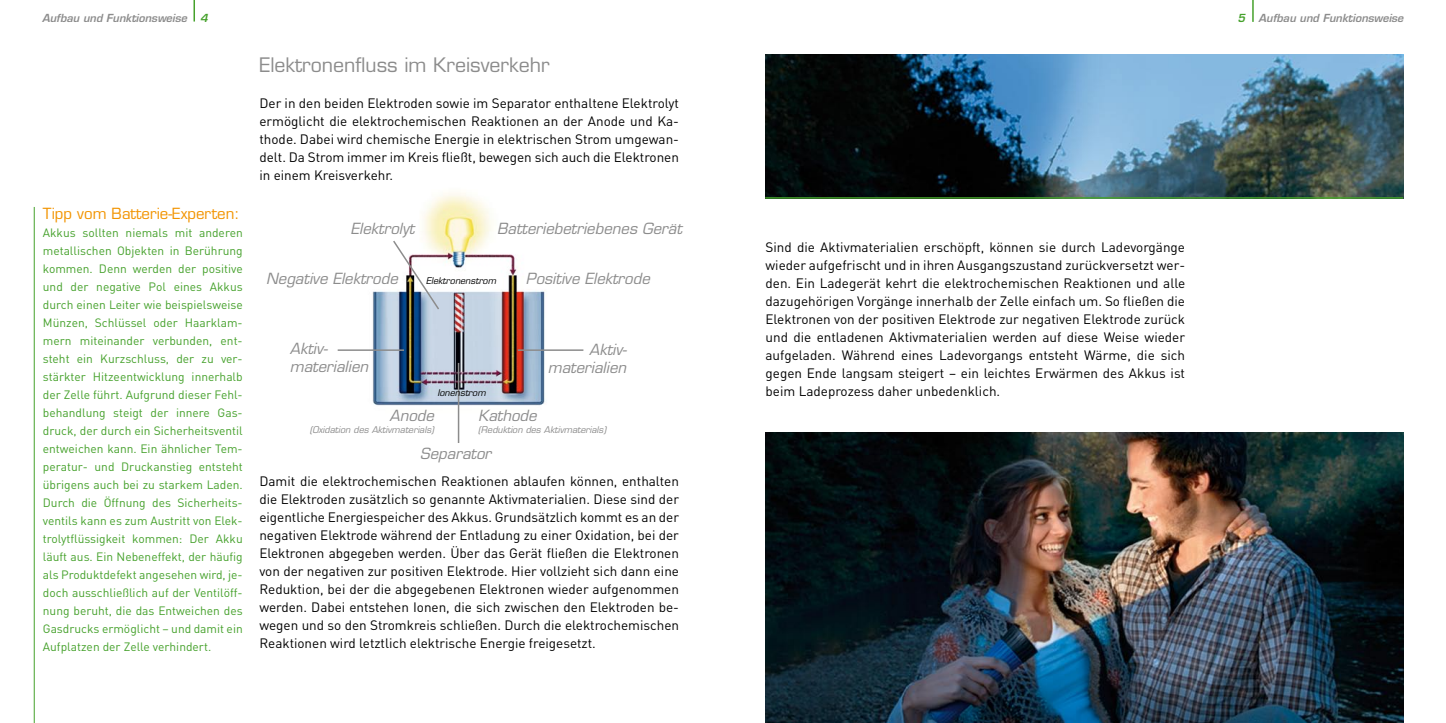
<style>
.page{position:relative;width:1446px;height:723px;background:#fff}
.page>*{position:absolute;margin:0;border:0;box-sizing:border-box;transform-origin:0 0}
.t1{font:19.5px "Eurostile";color:#8c8c8c}
.t2{font:italic 15px/18px "Eurostile";color:#8c8c8c}
.t3{font:15px "Eurostile";color:#f29400}
.t4{font:13.5px/18px "DIN";color:#000;text-align:justify}
.t5{font:12px/18px "DIN";color:#45a12b;text-align:justify}
.t6{font:italic 600 10.8px "Eurostile";color:#8c8c8c}
.t7{font:italic 9px "Eurostile";color:#8c8c8c}
.t8{font:italic 9px "Eurostile";color:#000}
.s1{color:#45a12b}
</style>
<div class="page">
<img style="left:765px;top:432px;width:638px;height:291px">
<img style="left:765px;top:54px;width:638px;height:143px">
<hr style="left:34px;top:207px;width:1px;height:516px;background:#45a12b">
<svg style="left:1252px;top:0;width:1px;height:22px"></svg>
<hr style="left:193px;top:0;width:2px;height:22px;background:#45a12b">
<hr style="left:765px;top:197px;width:638px;height:2px;background:#45a12b">
<img style="left:372px;top:193px;width:173px;height:220px">
<svg style="left:392px;top:239px;width:49px;height:72px"></svg>
<hr style="left:458px;top:363px;width:1px;height:80px;background:#8c8c8c">
<hr style="left:338px;top:349px;width:66px;height:2px;background:#8c8c8c">
<hr style="left:518px;top:349px;width:65px;height:2px;background:#8c8c8c">
<p class="t6" style="left:42px;top:11px;width:167px">Aufbau und Funktionsweise <span class="s1">4</span></p>
<p class="t6" style="left:1237px;top:11px;width:167px"><span class="s1">5</span> Aufbau und Funktionsweise</p>
<p class="t3" style="left:43px;top:204px;width:198px">Tipp vom Batterie-Experten:</p>
<p class="t5" style="left:43px;top:223px;width:201px">Akkus sollten niemals mit anderen metallischen Objekten in Berührung kommen. Denn werden der positive und der negative Pol eines Akkus durch einen Leiter wie beispielsweise Münzen, Schlüssel oder Haarklam&shy;mern miteinander verbunden, ent&shy;steht ein Kurzschluss, der zu ver&shy;stärkter Hitzeentwicklung innerhalb der Zelle führt. Aufgrund dieser Fehl&shy;behandlung steigt der innere Gas&shy;druck, der durch ein Sicherheitsventil entweichen kann. Ein ähnlicher Tem&shy;peratur- und Druckanstieg entsteht übrigens auch bei zu starkem Laden.<br>Durch die Öffnung des Sicherheits&shy;ventils kann es zum Austritt von Elek&shy;trolytflüssigkeit kommen: Der Akku läuft aus. Ein Nebeneffekt, der häufig als Produktdefekt angesehen wird, je&shy;doch ausschließlich auf der Ventilöff&shy;nung beruht, die das Entweichen des Gasdrucks ermöglicht – und damit ein Aufplatzen der Zelle verhindert.</p>
<h1 class="t1" style="left:259px;top:53px;width:292px">Elektronenfluss im Kreisverkehr</h1>
<p class="t4" style="left:259px;top:94px;width:421px">Der in den beiden Elektroden sowie im Separator enthaltene Elektrolyt ermöglicht die elektrochemischen Reaktionen an der Anode und Ka&shy;thode. Dabei wird chemische Energie in elektrischen Strom umgewan&shy;delt. Da Strom immer im Kreis fließt, bewegen sich auch die Elektronen in einem Kreisverkehr.</p>
<p class="t2" style="left:351px;top:219px;width:65px">Elektrolyt</p>
<p class="t2" style="left:497px;top:219px;width:186px">Batteriebetriebenes Gerät</p>
<p class="t2" style="left:266px;top:269px;width:133px">Negative Elektrode</p>
<p class="t2" style="left:526px;top:269px;width:126px">Positive Elektrode</p>
<p class="t8" style="left:426px;top:275px;width:71px">Elektronenstrom</p>
<p class="t2" style="left:290px;top:339px;width:80px">Aktiv&shy;materialien</p>
<p class="t2" style="left:548px;top:340px;width:81px;text-align:right">Aktiv&shy;materialien</p>
<p class="t8" style="left:437px;top:387px;width:50px">Ionenstrom</p>
<p class="t2" style="left:389px;top:407px;width:46px">Anode</p>
<p class="t7" style="left:310px;top:425px;width:126px">(Oxidation des Aktivmaterials)</p>
<p class="t2" style="left:478px;top:407px;width:60px">Kathode</p>
<p class="t7" style="left:478px;top:425px;width:129px">(Reduktion des Aktivmaterials)</p>
<p class="t2" style="left:420px;top:444px;width:72px">Separator</p>
<p class="t4" style="left:259px;top:472px;width:421px">Damit die elektrochemischen Reaktionen ablaufen können, enthalten die Elektroden zusätzlich so genannte Aktivmaterialien. Diese sind der eigentliche Energiespeicher des Akkus. Grundsätzlich kommt es an der negativen Elektrode während der Entladung zu einer Oxidation, bei der Elektronen abgegeben werden. Über das Gerät fließen die Elektronen von der negativen zur positiven Elektrode. Hier vollzieht sich dann eine Reduktion, bei der die abgegebenen Elektronen wieder aufgenommen werden. Dabei entstehen Ionen, die sich zwischen den Elektroden be&shy;wegen und so den Stromkreis schließen. Durch die elektrochemischen Reaktionen wird letztlich elektrische Energie freigesetzt.</p>
<p class="t4" style="left:765px;top:238px;width:421px">Sind die Aktivmaterialien erschöpft, können sie durch Ladevorgänge wieder aufgefrischt und in ihren Ausgangszustand zurückversetzt wer&shy;den. Ein Ladegerät kehrt die elektrochemischen Reaktionen und alle dazugehörigen Vorgänge innerhalb der Zelle einfach um. So fließen die Elektronen von der positiven Elektrode zur negativen Elektrode zurück und die entladenen Aktivmaterialien werden auf diese Weise wieder aufgeladen. Während eines Ladevorgangs entsteht Wärme, die sich gegen Ende langsam steigert – ein leichtes Erwärmen des Akkus ist beim Ladeprozess daher unbedenklich.</p>
</div>
